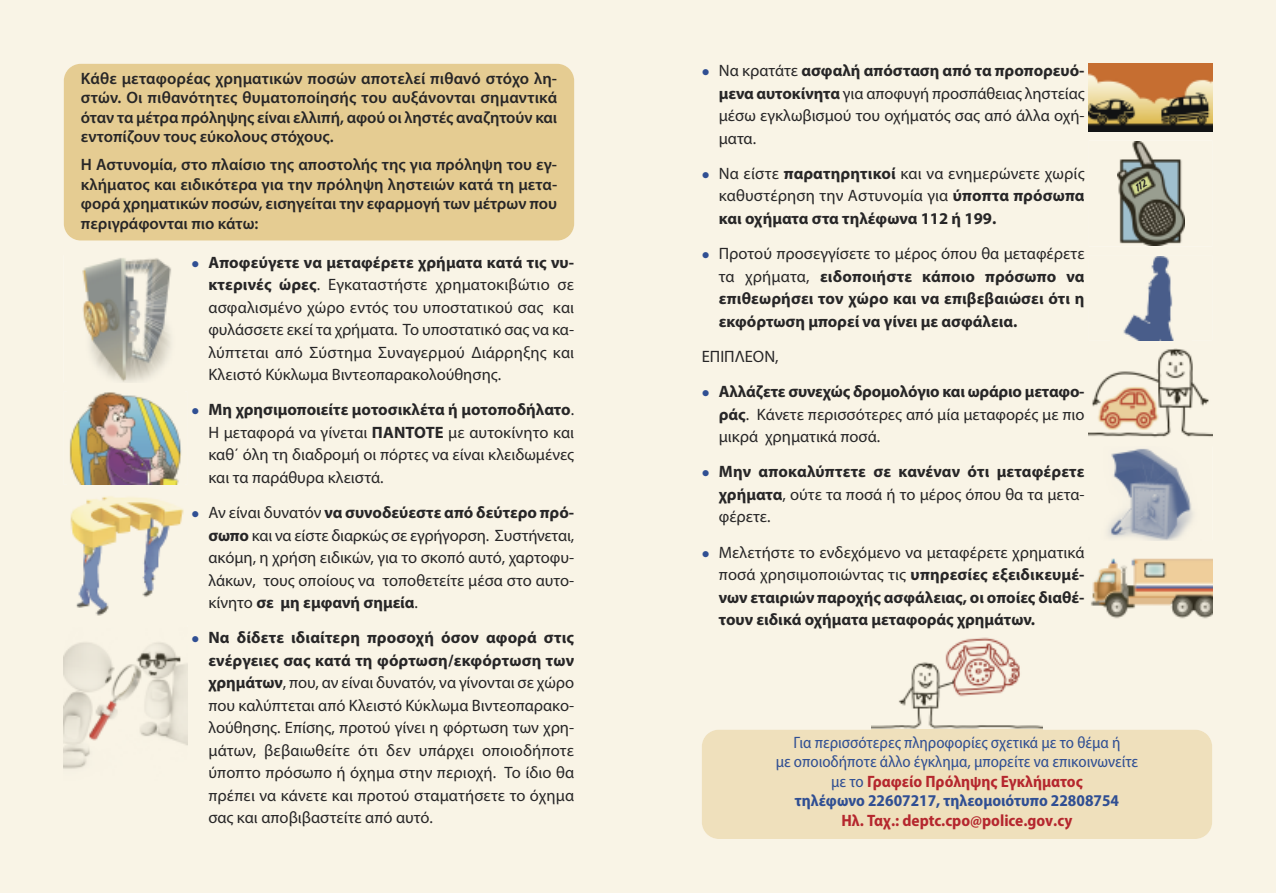
<style>
.page{position:relative;width:1276px;height:893px;background:#f9f4e6}
.page>*{position:absolute;margin:0;border:0;box-sizing:border-box;transform-origin:0 0}
.t1{font:16.5px/22.5px "Myriad Pro";color:#272627;text-align:justify}
.t2{font:700 16.5px/22.5px "Myriad Pro";color:#272627;text-align:justify}
.t3{font:600 16.5px/19.5px "Myriad Pro";color:#272627;text-align:justify}
.t4{font:semi-condensed 16.5px/19.5px "Myriad Pro";color:#304f93;text-align:center}
.t5{font:700 semi-condensed 16.5px "Myriad Pro";color:#b5272e}
.s1{color:#304f93}
.s2{font-weight:700}
.s3{font-weight:400}
.s4{font-weight:700;color:#b5272e}
</style>
<div class="page">
<div style="left:64px;top:255px;width:9px;height:128px;background:#f9f4e6"></div>
<hr style="left:64px;top:391px;width:3px;height:94px;background:#f9f4e6">
<hr style="left:184px;top:391px;width:3px;height:94px;background:#f9f4e6">
<hr style="left:64px;top:625px;width:123px;height:3px;background:#f9f4e6">
<div style="left:1201px;top:446px;width:11px;height:94px;background:#f9f4e6"></div>
<svg style="left:1089px;top:255px;width:123px;height:85px;background:#d6d6d3"></svg>
<img style="left:1089px;top:64px;width:123px;height:68px">
<div style="left:64px;top:64px;width:510px;height:177px;background:#e5cc92"></div>
<div style="left:702px;top:730px;width:510px;height:109px;background:#efe0bc"></div>
<svg style="left:1089px;top:140px;width:123px;height:107px;background:#bfbfb2"></svg>
<p class="t3" style="left:81px;top:70px;width:478px">Κάθε μεταφορέας χρηματικών ποσών αποτελεί πιθανό στόχο λη&shy;στών. Οι πιθανότητες θυματοποίησής του αυξάνονται σημαντικά όταν τα μέτρα πρόληψης είναι ελλιπή, αφού οι ληστές αναζητούν και εντοπίζουν τους εύκολους στόχους.</p>
<p class="t3" style="left:81px;top:156px;width:478px">Η Αστυνομία, στο πλαίσιο της αποστολής της για πρόληψη του εγ&shy;κλήματος και ειδικότερα για την πρόληψη ληστειών κατά τη μετα&shy;φορά χρηματικών ποσών, εισηγείται την εφαρμογή των μέτρων που περιγράφονται πιο κάτω:</p>
<p class="t1" style="left:208px;top:252px;width:367px;text-indent:-17px"><span class="s1">●</span> <span class="s2">Αποφεύγετε να μεταφέρετε χρήματα κατά τις νυ&shy;κτερινές ώρες</span>. Εγκαταστήστε χρηματοκιβώτιο σε ασφαλισμένο χώρο εντός του υποστατικού σας και φυλάσσετε εκεί τα χρήματα. Το υποστατικό σας να κα&shy;λύπτεται από Σύστημα Συναγερμού Διάρρηξης και Κλειστό Κύκλωμα Βιντεοπαρακολούθησης.</p>
<p class="t1" style="left:208px;top:400px;width:367px;text-indent:-17px"><span class="s1">●</span> <span class="s2">Μη χρησιμοποιείτε μοτοσικλέτα ή μοτοποδήλατο</span>.<br>Η μεταφορά να γίνεται <span class="s2">ΠΑΝΤΟΤΕ</span> με αυτοκίνητο και καθ΄ όλη τη διαδρομή οι πόρτες να είναι κλειδωμένες και τα παράθυρα κλειστά.</p>
<p class="t1" style="left:208px;top:503px;width:367px;text-indent:-17px"><span class="s1">●</span> Αν είναι δυνατόν <span class="s2">να συνοδεύεστε από δεύτερο πρό&shy;σωπο</span> και να είστε διαρκώς σε εγρήγορση. Συστήνεται, ακόμη, η χρήση ειδικών, για το σκοπό αυτό, χαρτοφυ&shy;λάκων, τους οποίους να τοποθετείτε μέσα στο αυτο&shy;κίνητο <span class="s2">σε μη εμφανή σημεία</span>.</p>
<p class="t1" style="left:208px;top:628px;width:367px;text-indent:-17px"><span class="s1">●</span> <span class="s2">Να δίδετε ιδιαίτερη προσοχή όσον αφορά στις ενέργειες σας κατά τη φόρτωση/εκφόρτωση των χρημάτων</span>, που, αν είναι δυνατόν, να γίνονται σε χώρο που καλύπτεται από Κλειστό Κύκλωμα Βιντεοπαρακο&shy;λούθησης. Επίσης, προτού γίνει η φόρτωση των χρη&shy;μάτων, βεβαιωθείτε ότι δεν υπάρχει οποιοδήποτε ύποπτο πρόσωπο ή όχημα στην περιοχή. Το ίδιο θα πρέπει να κάνετε και προτού σταματήσετε το όχημα σας και αποβιβαστείτε από αυτό.</p>
<p class="t1" style="left:719px;top:61px;width:367px;text-indent:-17px"><span class="s1">●</span> Να κρατάτε <span class="s2">ασφαλή απόσταση από τα προπορευό&shy;μενα αυτοκίνητα</span> για αποφυγή προσπάθειας ληστείας μέσω εγκλωβισμού του οχήματός σας από άλλα οχή&shy;ματα.</p>
<p class="t2" style="left:719px;top:163px;width:367px;text-indent:-17px"><span class="s1">●</span> <span class="s3">Να είστε</span> παρατηρητικοί <span class="s3">και να ενημερώνετε χωρίς καθυστέρηση την Αστυνομία για</span> ύποπτα πρόσωπα και οχήματα στα τηλέφωνα 112 ή 199.</p>
<p class="t2" style="left:719px;top:244px;width:367px;text-indent:-17px"><span class="s1">●</span> <span class="s3">Προτού προσεγγίσετε το μέρος όπου θα μεταφέρετε τα χρήματα,</span> ειδοποιήστε κάποιο πρόσωπο να επιθεωρήσει τον χώρο και να επιβεβαιώσει ότι η εκφόρτωση μπορεί να γίνει με ασφάλεια.</p>
<p class="t1" style="left:702px;top:346px;width:78px">ΕΠΙΠΛΕΟΝ,</p>
<p class="t1" style="left:719px;top:382px;width:367px;text-indent:-17px"><span class="s1">●</span> <span class="s2">Αλλάζετε συνεχώς δρομολόγιο και ωράριο μεταφο&shy;ράς</span>. Κάνετε περισσότερες από μία μεταφορές με πιο μικρά χρηματικά ποσά.</p>
<p class="t2" style="left:719px;top:462px;width:367px;text-indent:-17px"><span class="s1">●</span> Μην αποκαλύπτετε σε κανέναν ότι μεταφέρετε χρήματα<span class="s3">, ούτε τα ποσά ή το μέρος όπου θα τα μετα&shy;φέρετε.</span></p>
<p class="t2" style="left:719px;top:542px;width:367px;text-indent:-17px"><span class="s1">●</span> <span class="s3">Μελετήστε το ενδεχόμενο να μεταφέρετε χρηματικά ποσά χρησιμοποιώντας τις</span> υπηρεσίες εξειδικευμέ&shy;νων εταιριών παροχής ασφάλειας, οι οποίες διαθέ&shy;τουν ειδικά οχήματα μεταφοράς χρημάτων.</p>
<p class="t4" style="left:775px;top:734px;width:364px">Για περισσότερες πληροφορίες σχετικά με το θέμα ή<br>με οποιοδήποτε άλλο έγκλημα, μπορείτε να επικοινωνείτε με το <span class="s4">Γραφείο Πρόληψης Εγκλήματος<br></span><span class="s2">τηλέφωνο 22607217, τηλεομοιότυπο 22808754</span></p>
<p class="t5" style="left:841px;top:814px;width:233px">Ηλ. Ταχ.: deptc.cpo@police.gov.cy</p>
</div>
